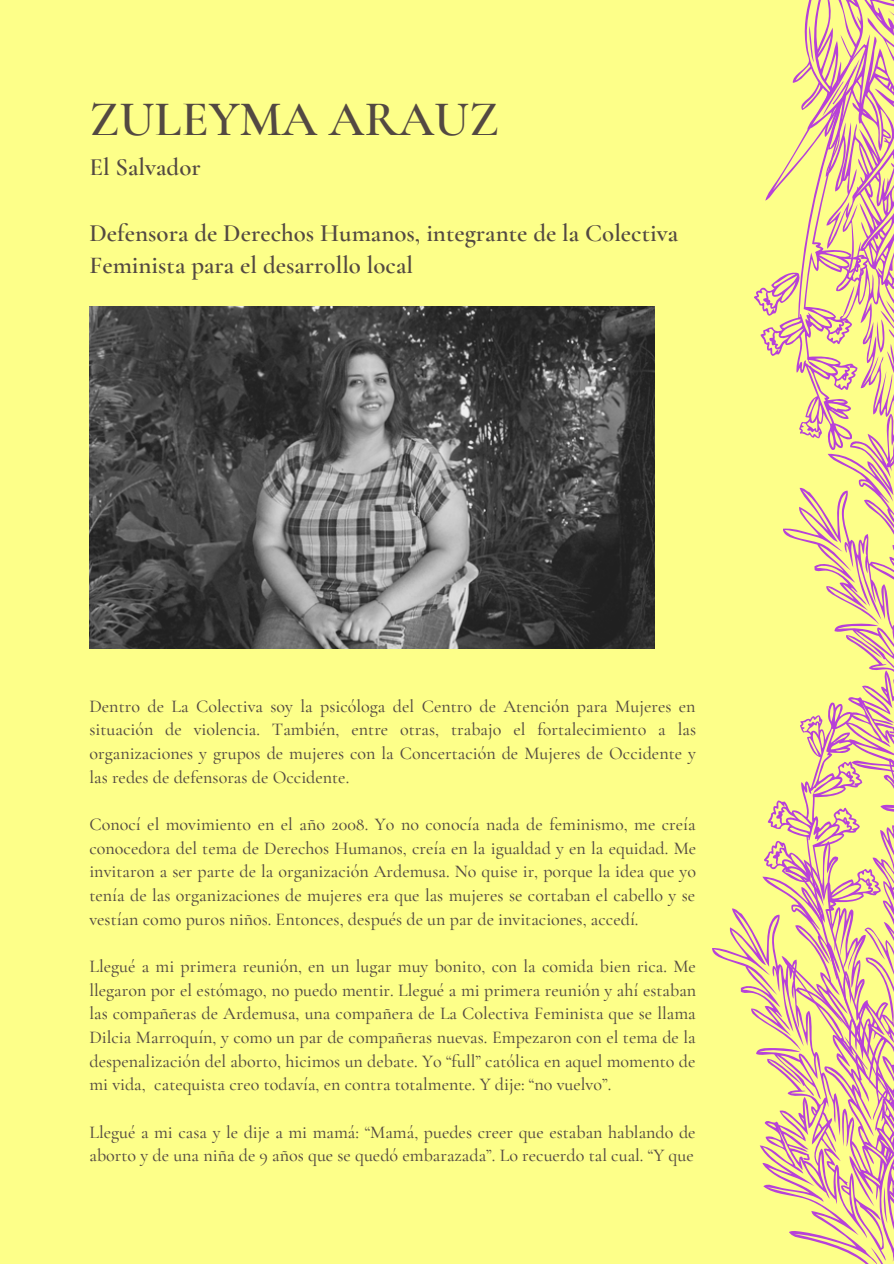
<style>
.page{position:relative;width:894px;height:1264px;background:#fff}
.page>*{position:absolute;margin:0;border:0;box-sizing:border-box;transform-origin:0 0}
.t1{font:600 49.8px "Cormorant Garamond";color:#534942}
.t2{font:600 24.9px/32.7px "Cormorant Garamond";color:#534942}
.t3{font:500 18px/23.7px "Cormorant Garamond";color:#534942;text-align:justify}
</style>
<div class="page">
<div style="left:0;top:0;width:893px;height:1263px;background:#fdff89"></div>
<svg style="left:654px;top:138px;width:239px;height:435px"></svg>
<svg style="left:768px;top:311px;width:125px;height:388px"></svg>
<svg style="left:712px;top:908px;width:181px;height:355px"></svg>
<svg style="left:882px;top:1186px;width:5px;height:36px"></svg>
<svg style="left:741px;top:699px;width:152px;height:420px"></svg>
<svg style="left:760px;top:836px;width:52px;height:53px"></svg>
<svg style="left:804px;top:0;width:89px;height:138px"></svg>
<svg style="left:741px;top:36px;width:149px;height:416px"></svg>
<svg style="left:751px;top:267px;width:49px;height:51px"></svg>
<img style="left:89px;top:307px;width:564px;height:341px">
<h1 class="t1" style="left:89px;top:89px;width:411px">ZULEYMA ARAUZ</h1>
<h2 class="t2" style="left:89px;top:151px;width:113px">El Salvador</h2>
<h2 class="t2" style="left:89px;top:216px;width:590px">Defensora de Derechos Humanos, integrante de la Colectiva<br>Feminista para el desarrollo local</h2>
<p class="t3" style="left:89px;top:694px;width:608px">Dentro de La Colectiva soy la psicóloga del Centro de Atención para Mujeres en situación de violencia. También, entre otras, trabajo el fortalecimiento a las organizaciones y grupos de mujeres con la Concertación de Mujeres de Occidente y las redes de defensoras de Occidente.</p>
<p class="t3" style="left:89px;top:812px;width:608px">Conocí el movimiento en el año 2008. Yo no conocía nada de feminismo, me creía conocedora del tema de Derechos Humanos, creía en la igualdad y en la equidad. Me invitaron a ser parte de la organización Ardemusa. No quise ir, porque la idea que yo tenía de las organizaciones de mujeres era que las mujeres se cortaban el cabello y se vestían como puros niños. Entonces, después de un par de invitaciones, accedí.</p>
<p class="t3" style="left:89px;top:954px;width:608px">Llegué a mi primera reunión, en un lugar muy bonito, con la comida bien rica. Me llegaron por el estómago, no puedo mentir. Llegué a mi primera reunión y ahí estaban las compañeras de Ardemusa, una compañera de La Colectiva Feminista que se llama Dilcia Marroquín, y como un par de compañeras nuevas. Empezaron con el tema de la despenalización del aborto, hicimos un debate. Yo “full” católica en aquel momento de mi vida, catequista creo todavía, en contra totalmente. Y dije: “no vuelvo”.</p>
<p class="t3" style="left:89px;top:1119px;width:607px">Llegué a mi casa y le dije a mi mamá: “Mamá, puedes creer que estaban hablando de aborto y de una niña de 9 años que se quedó embarazada”. Lo recuerdo tal cual. “Y que</p>
</div>
